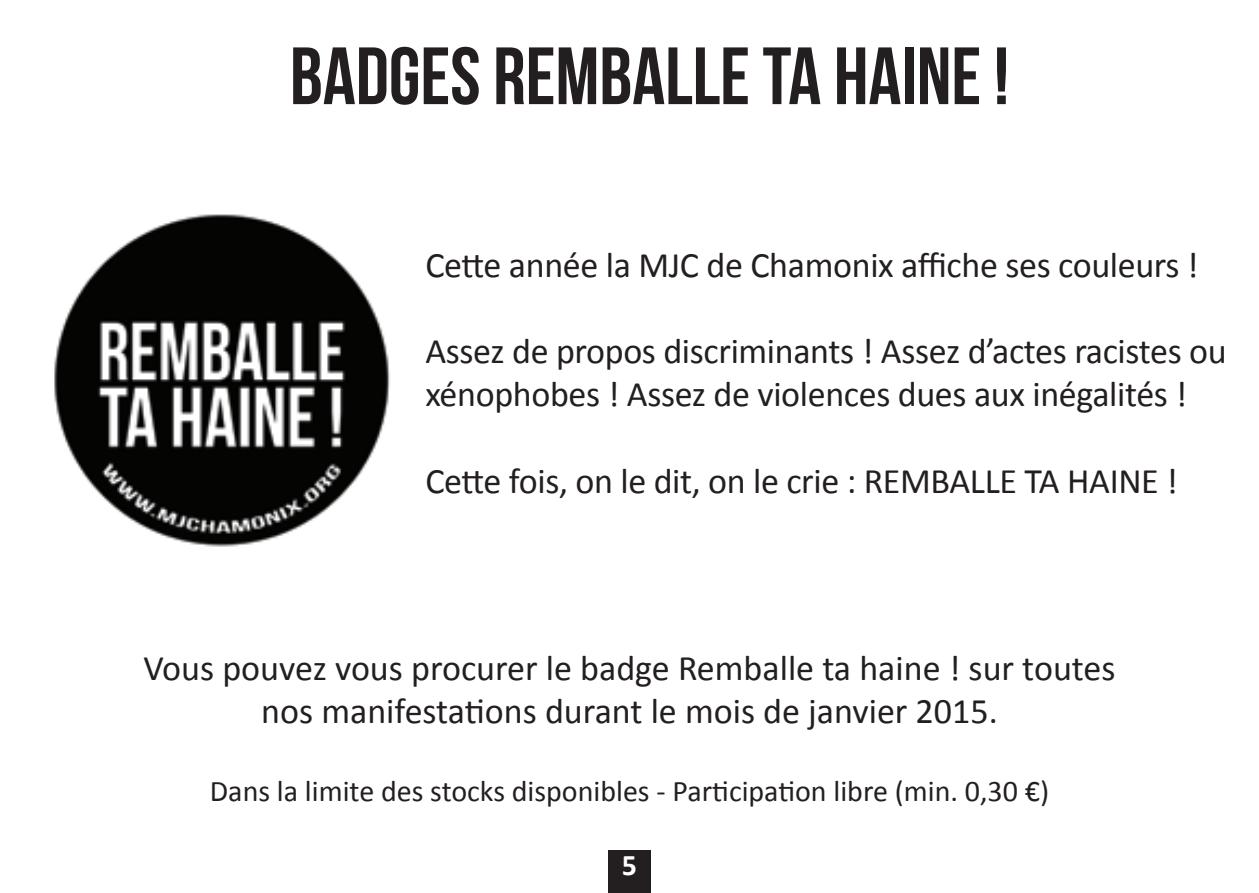
<style>
.page{position:relative;width:1259px;height:893px;background:#fff}
.page>*{position:absolute;margin:0;border:0;box-sizing:border-box;transform-origin:0 0}
.t1{font:81px "Bebas Neue";color:#231f20}
.t2{font:36px/43.2px "Calibri";letter-spacing:-.01em;color:#231f20;text-align:center}
.t3{font:30px "Calibri";color:#231f20}
.t4{font:700 30px "Calibri";color:#fff}
</style>
<div class="page">
<div style="left:608px;top:850px;width:43px;height:43px;background:#231f20"></div>
<img style="left:54px;top:214px;width:336px;height:333px">
<h1 class="t1" style="left:290px;top:32px;width:721px">BADGES REMBALLE TA HAINE !</h1>
<p class="t2" style="left:425px;top:242px;width:775px">Cette année la MJC de Chamonix affiche ses couleurs !</p>
<p class="t2" style="left:425px;top:329px;width:803px;text-align:left">Assez de propos discriminants ! Assez d’actes racistes ou xénophobes ! Assez de violences dues aux inégalités !</p>
<p class="t2" style="left:425px;top:458px;width:754px">Cette fois, on le dit, on le crie : REMBALLE TA HAINE !</p>
<p class="t2" style="left:143px;top:645px;width:974px">Vous pouvez vous procurer le badge Remballe ta haine ! sur toutes nos manifestations durant le mois de janvier 2015.</p>
<p class="t3" style="left:210px;top:770px;width:841px">Dans la limite des stocks disponibles - Participation libre (min. 0,30 €)</p>
<p class="t4" style="left:622px;top:844px;width:17px">5</p>
</div>
